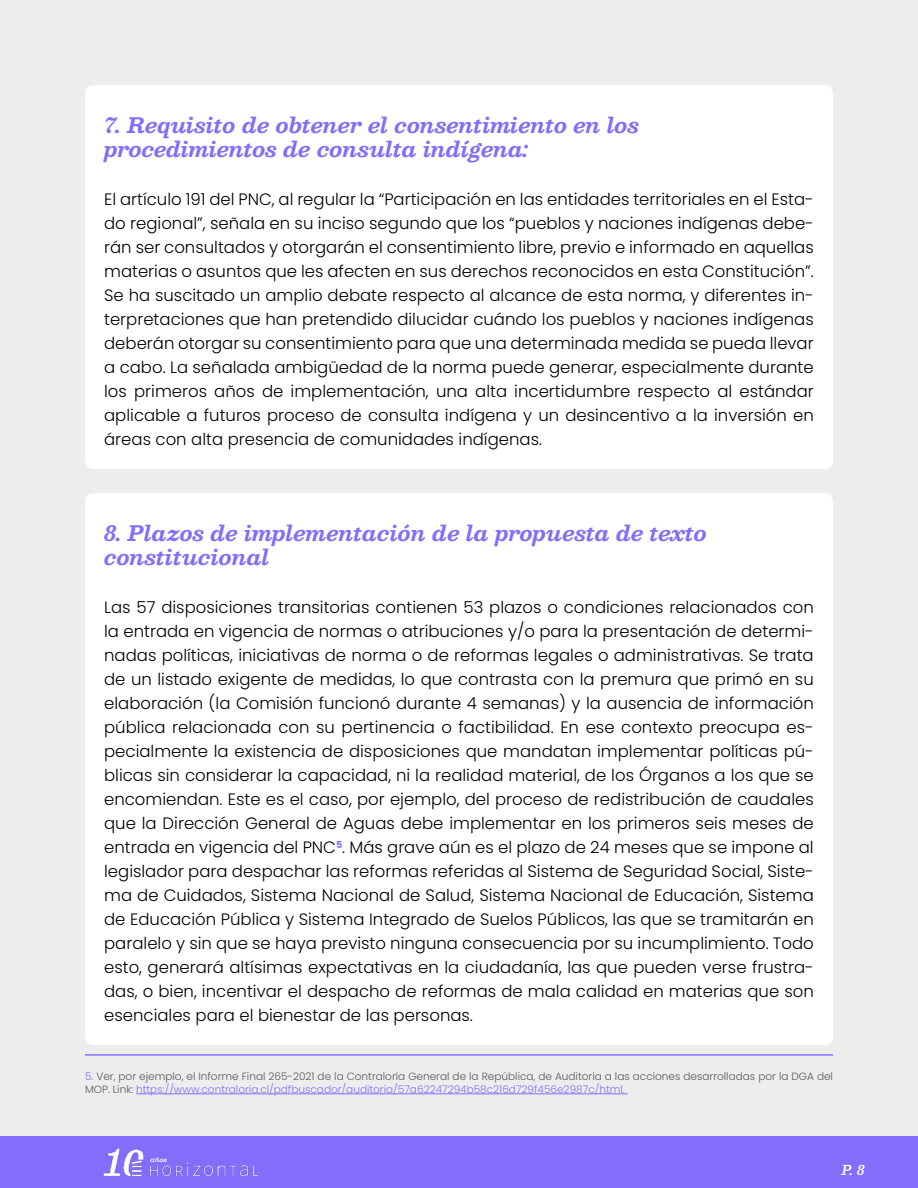
<style>
.page{position:relative;width:918px;height:1188px;background:#fff}
.page>*{position:absolute;margin:0;border:0;box-sizing:border-box;transform-origin:0 0}
.t1{font:italic 700 21px/24px "Besley";color:#826efa}
.t2{font:300 16.5px/24px "Poppins";color:#000;text-align:justify}
.t3{font:italic 600 13.5px "Besley";color:#fff}
.t4{font:300 10.5px/13.5px "Poppins";color:#595959}
.s1{color:#826efa}
</style>
<div class="page">
<div style="left:0;top:0;width:918px;height:1142px;background:#ededed"></div>
<div style="left:0;top:1136px;width:918px;height:52px;background:#826efa"></div>
<img style="left:103px;top:1148px;width:156px;height:29px">
<div style="left:85px;top:85px;width:748px;height:384px;background:#fff;border-radius:9px"></div>
<div style="left:85px;top:493px;width:748px;height:552px;background:#fff;border-radius:9px"></div>
<hr style="left:85px;top:1054px;width:748px;height:2px;background:#826efa">
<hr style="left:136px;top:1094px;width:492px;height:1px;background:#826efa">
<p class="t1" style="left:104px;top:113px;width:536px">7. Requisito de obtener el consentimiento en los procedimientos de consulta indígena:</p>
<p class="t2" style="left:104px;top:187px;width:711px">El artículo 191 del PNC, al regular la “Participación en las entidades territoriales en el Esta&shy;do regional”, señala en su inciso segundo que los “pueblos y naciones indígenas debe&shy;rán ser consultados y otorgarán el consentimiento libre, previo e informado en aquellas materias o asuntos que les afecten en sus derechos reconocidos en esta Constitución”.<br>Se ha suscitado un amplio debate respecto al alcance de esta norma, y diferentes in&shy;terpretaciones que han pretendido dilucidar cuándo los pueblos y naciones indígenas deberán otorgar su consentimiento para que una determinada medida se pueda llevar a cabo. La señalada ambigüedad de la norma puede generar, especialmente durante los primeros años de implementación, una alta incertidumbre respecto al estándar aplicable a futuros proceso de consulta indígena y un desincentivo a la inversión en áreas con alta presencia de comunidades indígenas.</p>
<p class="t1" style="left:104px;top:521px;width:604px">8. Plazos de implementación de la propuesta de texto constitucional</p>
<p class="t2" style="left:104px;top:595px;width:711px">Las 57 disposiciones transitorias contienen 53 plazos o condiciones relacionados con la entrada en vigencia de normas o atribuciones y/o para la presentación de determi&shy;nadas políticas, iniciativas de norma o de reformas legales o administrativas. Se trata de un listado exigente de medidas, lo que contrasta con la premura que primó en su elaboración (la Comisión funcionó durante 4 semanas) y la ausencia de información pública relacionada con su pertinencia o factibilidad. En ese contexto preocupa es&shy;pecialmente la existencia de disposiciones que mandatan implementar políticas pú&shy;blicas sin considerar la capacidad, ni la realidad material, de los Órganos a los que se encomiendan. Este es el caso, por ejemplo, del proceso de redistribución de caudales que la Dirección General de Aguas debe implementar en los primeros seis meses de entrada en vigencia del PNC<sup>5</sup>. Más grave aún es el plazo de 24 meses que se impone al legislador para despachar las reformas referidas al Sistema de Seguridad Social, Siste&shy;ma de Cuidados, Sistema Nacional de Salud, Sistema Nacional de Educación, Sistema de Educación Pública y Sistema Integrado de Suelos Públicos, las que se tramitarán en paralelo y sin que se haya previsto ninguna consecuencia por su incumplimiento. Todo esto, generará altísimas expectativas en la ciudadanía, las que pueden verse frustra&shy;das, o bien, incentivar el despacho de reformas de mala calidad en materias que son esenciales para el bienestar de las personas.</p>
<p class="t4" style="left:85px;top:1069px;width:750px"><span class="s1">5.</span> Ver, por ejemplo, el Informe Final 265-2021 de la Contraloría General de la República, de Auditoria a las acciones desarrolladas por la DGA del<br>MOP. Link: <span class="s1">https://www.contraloria.cl/pdfbuscador/auditoria/57a62247294b58c216d729f456e2987c/html.</span></p>
<p class="t3" style="left:842px;top:1161px;width:25px">P. 8</p>
</div>
